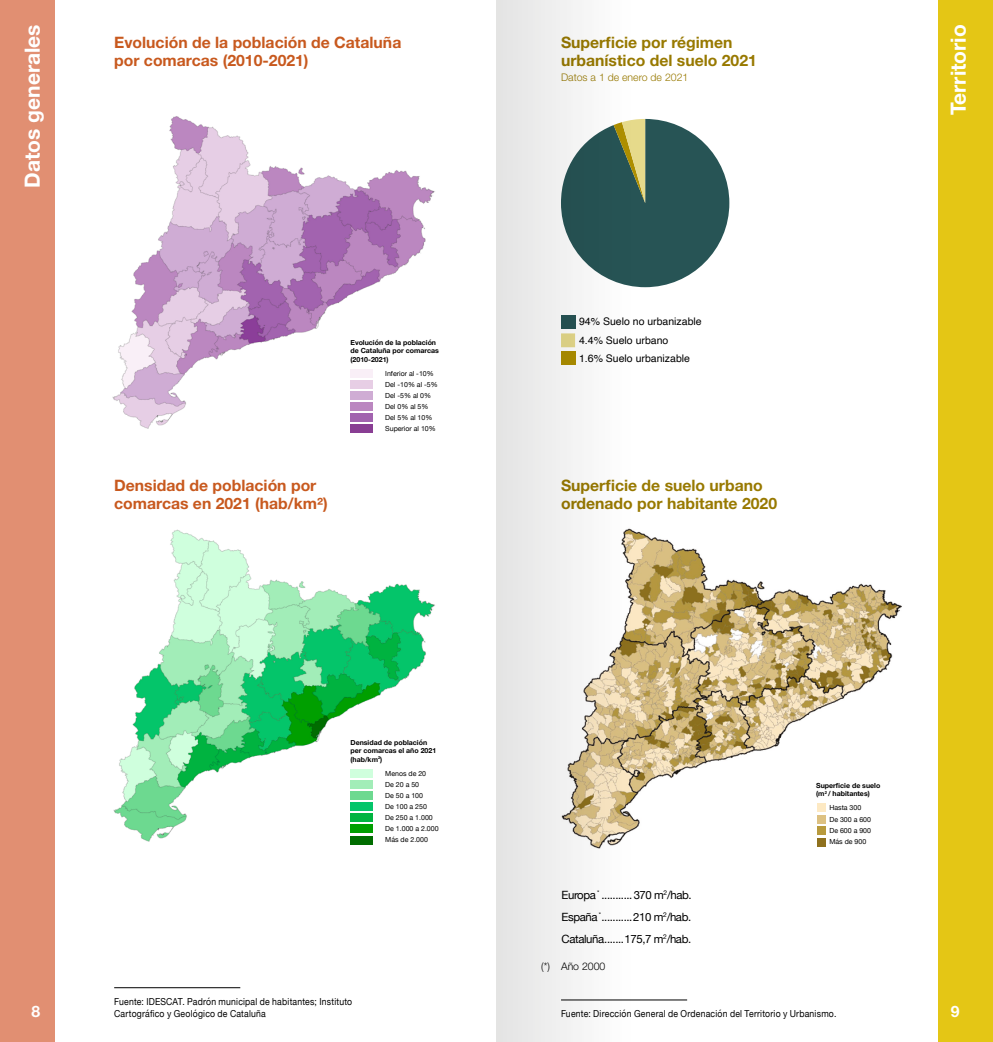
<style>
.page{position:relative;width:993px;height:1042px;background:#fff}
.page>*{position:absolute;margin:0;border:0;box-sizing:border-box;transform-origin:0 0}
.t1{font:700 21px "Helvetica Neue LT Std";color:#fff}
.t2{font:700 15.75px/17.5px "Helvetica Neue LT Std";color:#c8591e}
.t3{font:700 15.75px/17.5px "Helvetica Neue LT Std";color:#987900}
.t4{font:700 15.75px "Helvetica Neue LT Std";color:#fff}
.t5{font:11.38px/22.2px "Helvetica Neue";letter-spacing:-.035em;color:#000;text-align:justify}
.t6{font:10.5px/18.4px "Helvetica";color:#000}
.t7{font:300 10.5px "Helvetica Neue LT Std";color:#987900}
.t8{font:300 10.5px "Helvetica Neue LT Std";color:#000}
.t9{font:9.62px/12.2px "Helvetica Neue";letter-spacing:.025em;color:#000;scale:.9 1}
.t10{font:7px/11px "Helvetica Neue";color:#000}
.t11{font:700 7px/8.4px "Helvetica Neue";color:#000}
</style>
<div class="page">
<div style="left:938px;top:0;width:54px;height:1042px;background:#e4c615"></div>
<div style="left:0;top:0;width:55px;height:1042px;background:#e18f72"></div>
<hr style="left:114px;top:987px;width:126px;height:1px;background:#000">
<img style="left:112px;top:116px;width:323px;height:317px">
<div style="left:350px;top:369px;width:22px;height:8px;background:#f9eff7"></div>
<div style="left:350px;top:380px;width:22px;height:8px;background:#e7cee5"></div>
<div style="left:350px;top:391px;width:22px;height:8px;background:#cfacd4"></div>
<div style="left:350px;top:402px;width:22px;height:9px;background:#bb87c0"></div>
<div style="left:350px;top:413px;width:22px;height:9px;background:#a263af"></div>
<div style="left:350px;top:424px;width:22px;height:9px;background:#893e93"></div>
<img style="left:113px;top:529px;width:322px;height:316px">
<div style="left:350px;top:769px;width:22px;height:8px;background:#cfffdd"></div>
<div style="left:350px;top:780px;width:22px;height:8px;background:#a2edb8"></div>
<div style="left:350px;top:791px;width:22px;height:9px;background:#6dd990"></div>
<div style="left:350px;top:802px;width:22px;height:9px;background:#04c56a"></div>
<div style="left:350px;top:813px;width:22px;height:9px;background:#00b440"></div>
<div style="left:350px;top:824px;width:22px;height:9px;background:#009f00"></div>
<div style="left:350px;top:836px;width:22px;height:8px;background:#006d00"></div>
<svg style="left:630px;top:119px;width:99px;height:168px"></svg>
<hr style="left:561px;top:999px;width:126px;height:1px;background:#000">
<img style="left:630px;top:529px;width:272px;height:318px">
<div style="left:817px;top:803px;width:8px;height:9px;background:#fde9c3"></div>
<div style="left:817px;top:815px;width:8px;height:8px;background:#ddc182"></div>
<div style="left:817px;top:826px;width:8px;height:9px;background:#b89a3d"></div>
<div style="left:817px;top:838px;width:8px;height:8px;background:#8f711e"></div>
<svg style="left:496px;top:0;width:134px;height:1042px"></svg>
<h1 class="t1" style="left:19px;top:188px;width:165px;rotate:-90deg">Datos generales</h1>
<h2 class="t2" style="left:114px;top:34px;width:288px">Evolución de la población de Cataluña por comarcas (2010-2021)</h2>
<p class="t11" style="left:350px;top:338px;width:90px">Evolución de la población de Cataluña por comarcas (2010-2021)</p>
<p class="t10" style="left:385px;top:368px;width:54px">Inferior al -10%<br>Del -10% al -5%<br>Del -5% al 0%<br>Del 0% al 5%<br>Del 5% al 10%<br>Superior al 10%</p>
<h2 class="t2" style="left:114px;top:476px;width:220px">Densidad de población por comarcas en 2021 (hab/km²)<sup>9</sup></h2>
<h2 class="t4" style="left:31px;top:1002px;width:10px">8</h2>
<p class="t11" style="left:350px;top:738px;width:87px">Densidad de población per comarcas el año 2021 (hab/km<sup>2</sup>)</p>
<p class="t10" style="left:385px;top:768px;width:55px">Menos de 20<br>De 20 a 50<br>De 50 a 100<br>De 100 a 250<br>De 250 a 1.000<br>De 1.000 a 2.000<br>Más de 2.000</p>
<h3 class="t9" style="left:114px;top:996px;width:266px">Fuente: IDESCAT. Padrón municipal de habitantes; Instituto<br>Cartográfico y Geológico de Cataluña</h3>
<h2 class="t3" style="left:561px;top:34px;width:197px">Superficie por régimen urbanístico del suelo 2021</h2>
<h3 class="t7" style="left:561px;top:71px;width:129px">Datos a 1 de enero de 2021</h3>
<h3 class="t6" style="left:579px;top:313px;width:124px">94% Suelo no urbanizable<br>4.4% Suelo urbano<br>1.6% Suelo urbanizable</h3>
<h2 class="t3" style="left:561px;top:476px;width:232px">Superficie de suelo urbano ordenado por habitante 2020 <sup>10</sup></h2>
<h1 class="t1" style="left:944px;top:115px;width:92px;rotate:-90deg">Territorio</h1>
<p class="t11" style="left:816px;top:781px;width:66px">Superficie de suelo (m<sup>2</sup> / habitantes)</p>
<p class="t10" style="left:829px;top:802px;width:43px">Hasta 300<br>De 300 a 600<br>De 600 a 900<br>Más de 900</p>
<h3 class="t5" style="left:561px;top:884px;width:131px">Europa <sup>*</sup> ...........370 m<sup>2</sup>/hab.<br>España <sup>*</sup>...........210 m<sup>2</sup>/hab.<br>Cataluña.......175,7 m<sup>2</sup>/hab.</h3>
<h3 class="t8" style="left:541px;top:960px;width:66px">(*) Año 2000</h3>
<h3 class="t9" style="left:546px;top:1008px;width:324px"><sup>10</sup> Fuente: Dirección General de Ordenación del Territorio y Urbanismo.</h3>
<h2 class="t4" style="left:950px;top:1002px;width:10px">9</h2>
</div>
